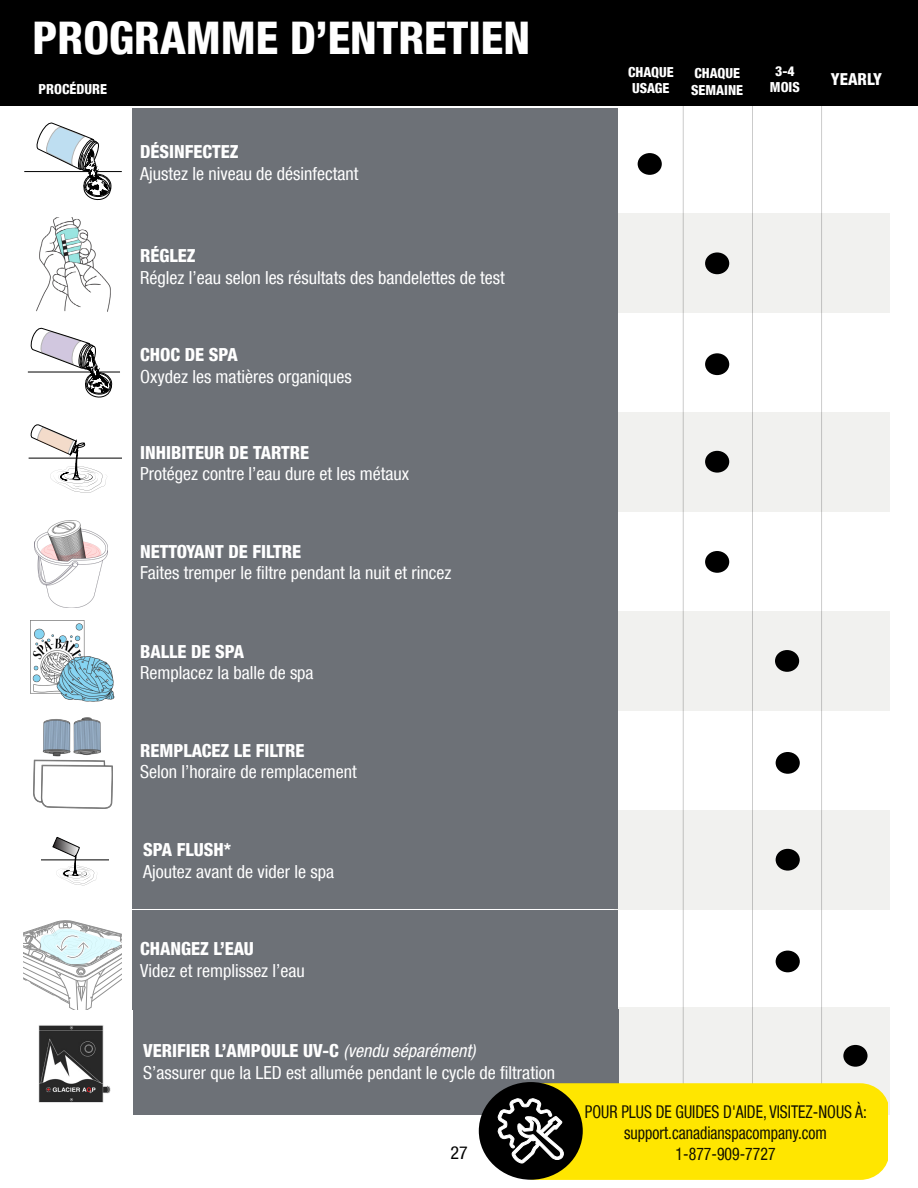
<style>
.page{position:relative;width:918px;height:1188px;background:#fff}
.page>*{position:absolute;margin:0;border:0;box-sizing:border-box;transform-origin:0 0}
.t1{font:800 condensed 45px "Helvetica Neue LT Com";color:#fff}
.t2{font:condensed 18px/21.6px "Helvetica Neue LT Com";color:#fff}
.t3{font:800 condensed 18px "Helvetica Neue LT Com";color:#fff}
.t4{font:condensed 18px "Helvetica Neue LT Com";color:#000}
.t5{font:condensed 17.55px/21.1px "Helvetica Neue LT Com";color:#110f01;text-align:center;scale:.9 1}
.t6{font:800 condensed 16.5px "Helvetica Neue LT Com";color:#fff}
.t7{font:800 condensed 13.8px/16.6px "Helvetica Neue LT Com";color:#fff}
.s1{font-weight:800}
.s2{font-style:italic}
</style>
<div class="page">
<div style="left:614px;top:214px;width:275px;height:99px;background:#f1f1ef"></div>
<div style="left:133px;top:108px;width:485px;height:109px;background:#6d7177"></div>
<div style="left:0;top:0;width:918px;height:106px;background:#000"></div>
<div style="left:614px;top:412px;width:275px;height:100px;background:#f1f1ef"></div>
<div style="left:614px;top:611px;width:275px;height:100px;background:#f1f1ef"></div>
<div style="left:614px;top:810px;width:275px;height:99px;background:#f1f1ef"></div>
<div style="left:614px;top:1007px;width:275px;height:108px;background:#f1f1ef"></div>
<hr style="left:28px;top:372px;width:63px;height:1px;background:#000">
<svg style="left:30px;top:327px;width:90px;height:71px"></svg>
<img style="left:33px;top:718px;width:79px;height:90px">
<svg style="left:24px;top:920px;width:98px;height:90px"></svg>
<img style="left:38px;top:1025px;width:73px;height:78px">
<svg style="left:29px;top:424px;width:93px;height:69px"></svg>
<hr style="left:683px;top:79px;width:1px;height:1051px;background:#000">
<hr style="left:752px;top:95px;width:1px;height:1035px;background:#000">
<img style="left:36px;top:218px;width:75px;height:94px">
<div style="left:705px;top:252px;width:24px;height:22px;background:#000;border-radius:50%"></div>
<hr style="left:24px;top:171px;width:64px;height:1px;background:#000">
<svg style="left:35px;top:122px;width:87px;height:79px"></svg>
<div style="left:638px;top:153px;width:24px;height:22px;background:#000;border-radius:50%"></div>
<div style="left:705px;top:353px;width:24px;height:22px;background:#000;border-radius:50%"></div>
<div style="left:705px;top:451px;width:24px;height:22px;background:#000;border-radius:50%"></div>
<img style="left:31px;top:620px;width:84px;height:81px">
<div style="left:775px;top:650px;width:24px;height:22px;background:#000;border-radius:50%"></div>
<img style="left:34px;top:521px;width:74px;height:87px">
<div style="left:705px;top:551px;width:24px;height:22px;background:#000;border-radius:50%"></div>
<div style="left:776px;top:752px;width:24px;height:22px;background:#000;border-radius:50%"></div>
<div style="left:776px;top:849px;width:24px;height:22px;background:#000;border-radius:50%"></div>
<div style="left:776px;top:951px;width:24px;height:21px;background:#000;border-radius:50%"></div>
<div style="left:843px;top:1045px;width:25px;height:22px;background:#000;border-radius:50%"></div>
<div style="left:133px;top:316px;width:485px;height:99px;background:#6d7177"></div>
<div style="left:133px;top:413px;width:485px;height:100px;background:#6d7177"></div>
<div style="left:133px;top:710px;width:485px;height:102px;background:#6d7177"></div>
<div style="left:133px;top:910px;width:485px;height:99px;background:#6d7177"></div>
<div style="left:133px;top:1009px;width:485px;height:106px;background:#6d7177"></div>
<div style="left:133px;top:217px;width:485px;height:99px;background:#6d7177"></div>
<div style="left:133px;top:612px;width:485px;height:100px;background:#6d7177"></div>
<div style="left:133px;top:512px;width:485px;height:100px;background:#6d7177"></div>
<hr style="left:821px;top:91px;width:1px;height:1036px;background:#000">
<div style="left:479px;top:1082px;width:104px;height:98px;background:#000;border-radius:50%"></div>
<svg style="left:497px;top:1083px;width:390px;height:97px"></svg>
<svg style="left:41px;top:837px;width:67px;height:48px"></svg>
<div style="left:133px;top:812px;width:485px;height:97px;background:#6d7177"></div>
<h1 class="t1" style="left:33px;top:11px;width:499px">PROGRAMME D’ENTRETIEN</h1>
<p class="t7" style="left:39px;top:80px;width:70px">PROCÉDURE</p>
<p class="t3" style="left:140px;top:141px;width:100px">DÉSINFECTEZ</p>
<p class="t2" style="left:140px;top:163px;width:220px">Ajustez le niveau de désinfectant</p>
<p class="t3" style="left:140px;top:245px;width:57px">RÉGLEZ</p>
<p class="t2" style="left:140px;top:266px;width:366px">Réglez l’eau selon les résultats des bandelettes de test</p>
<p class="t3" style="left:140px;top:344px;width:99px">CHOC DE SPA</p>
<p class="t2" style="left:140px;top:365px;width:213px">Oxydez les matières organiques</p>
<p class="t3" style="left:140px;top:441px;width:170px">INHIBITEUR DE TARTRE</p>
<p class="t2" style="left:140px;top:463px;width:271px">Protégez contre l’eau dure et les métaux</p>
<p class="t3" style="left:140px;top:540px;width:162px">NETTOYANT DE FILTRE</p>
<p class="t2" style="left:140px;top:562px;width:313px">Faites tremper le filtre pendant la nuit et rincez</p>
<p class="t3" style="left:140px;top:640px;width:106px">BALLE DE SPA</p>
<p class="t2" style="left:140px;top:662px;width:175px">Remplacez la balle de spa</p>
<p class="t3" style="left:140px;top:739px;width:166px">REMPLACEZ LE FILTRE</p>
<p class="t2" style="left:140px;top:761px;width:218px">Selon l’horaire de remplacement</p>
<p class="t3" style="left:143px;top:839px;width:90px">SPA FLUSH*</p>
<p class="t2" style="left:143px;top:860px;width:192px">Ajoutez avant de vider le spa</p>
<p class="t3" style="left:140px;top:938px;width:115px">CHANGEZ L’EAU</p>
<p class="t2" style="left:140px;top:960px;width:166px">Videz et remplissez l’eau</p>
<p class="t2" style="left:143px;top:1040px;width:413px"><span class="s1">VERIFIER L’AMPOULE UV-C</span> <span class="s2">(vendu séparément)<br></span>S’assurer que la LED est allumée pendant le cycle de filtration</p>
<p class="t4" style="left:450px;top:1142px;width:19px">27</p>
<p class="t7" style="left:628px;top:63px;width:47px">CHAQUE<br>USAGE</p>
<p class="t7" style="left:691px;top:65px;width:53px">CHAQUE<br>SEMAINE</p>
<p class="t7" style="left:770px;top:62px;width:31px;text-align:center">3-4<br>MOIS</p>
<p class="t6" style="left:831px;top:69px;width:53px">YEARLY</p>
<p class="t5" style="left:585px;top:1101px;width:315px">POUR PLUS DE GUIDES D'AIDE, VISITEZ-NOUS À: support.canadianspacompany.com<br>1-877-909-7727</p>
</div>
